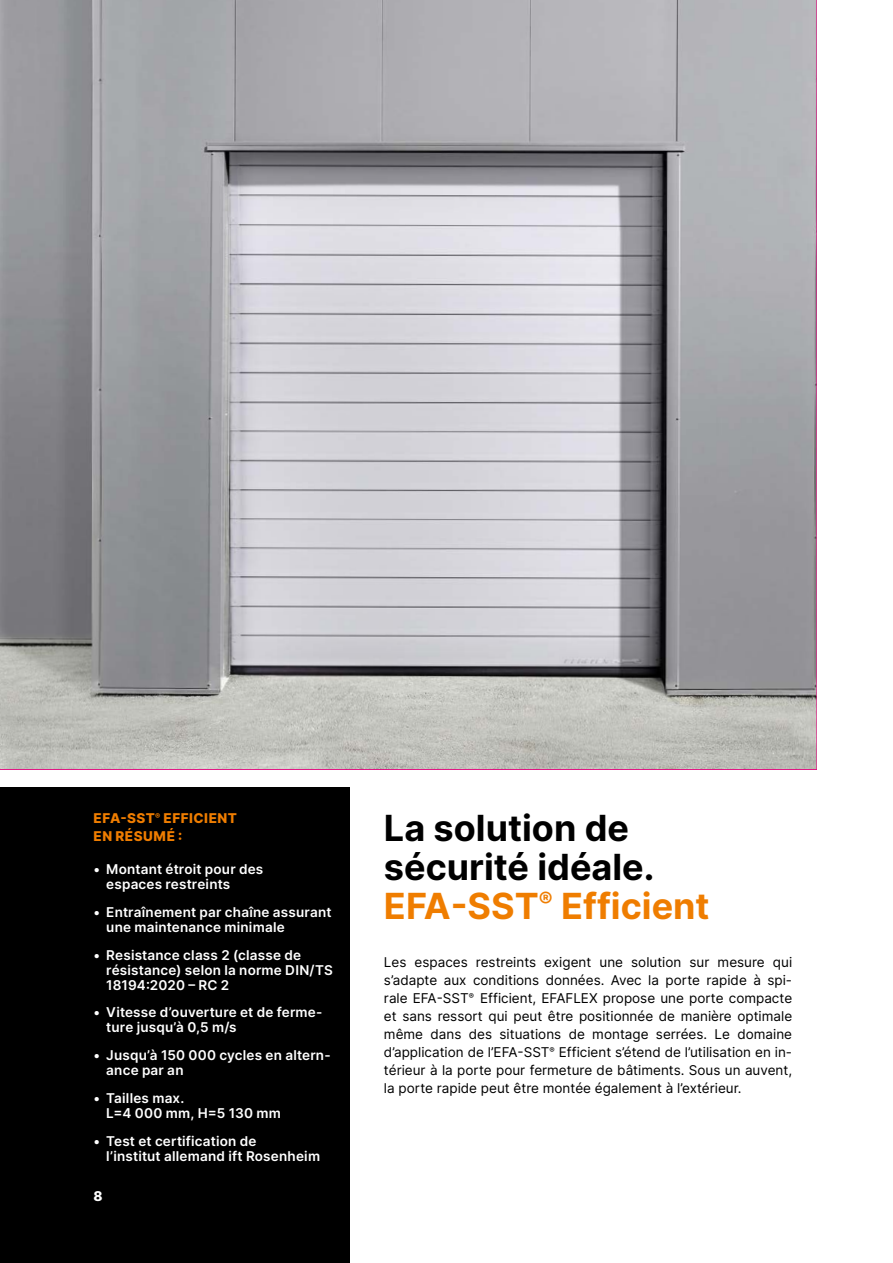
<style>
.page{position:relative;width:893px;height:1263px;background:#fff}
.page>*{position:absolute;margin:0;border:0;box-sizing:border-box;transform-origin:0 0}
.t1{font:700 36px/39px "Inter";color:#000}
.t2{font:13.5px/18px "Inter";color:#000;text-align:justify}
.t3{font:600 13.5px/15px "Inter";letter-spacing:.015em;color:#fff}
.t4{font:800 13.5px/18px "Inter";letter-spacing:.035em;color:#ef7d00}
.t5{font:800 13.5px "Inter";color:#fff}
.s1{color:#ef7d00}
</style>
<div class="page">
<div style="left:0;top:787px;width:349px;height:476px;background:#000"></div>
<img style="left:0;top:0;width:816px;height:769px">
<p class="t4" style="left:94px;top:809px;width:145px">EFA-SST<sup>®</sup> EFFICIENT<br>EN RÉSUMÉ :</p>
<p class="t3" style="left:106px;top:861px;width:159px;text-indent:-13px">• Montant étroit pour des espaces restreints</p>
<p class="t3" style="left:106px;top:904px;width:227px;text-indent:-13px">• Entraînement par chaîne assurant une maintenance minimale</p>
<p class="t3" style="left:106px;top:947px;width:228px;text-indent:-13px">• Resistance class 2 (classe de résistance) selon la norme DIN/TS<br>18194:2020 – RC 2</p>
<p class="t3" style="left:106px;top:1004px;width:218px;text-indent:-13px">• Vitesse d’ouverture et de ferme&shy;ture jusqu’à 0,5 m/s</p>
<p class="t3" style="left:106px;top:1047px;width:226px;text-indent:-13px">• Jusqu’à 150 000 cycles en altern&shy;ance par an</p>
<p class="t3" style="left:106px;top:1090px;width:176px;text-indent:-13px">• Tailles max.<br>L=4 000 mm, H=5 130 mm</p>
<p class="t3" style="left:106px;top:1133px;width:215px;text-indent:-13px">• Test et certification de<br>l’institut allemand ift Rosenheim</p>
<p class="t5" style="left:94px;top:1186px;width:11px">8</p>
<h1 class="t1" style="left:384px;top:807px;width:327px">La solution de sécurité idéale.<br><span class="s1">EFA-SST</span><sup>®</sup> <span class="s1">Efficient</span></h1>
<p class="t2" style="left:384px;top:953px;width:410px">Les espaces restreints exigent une solution sur mesure qui s’adapte aux conditions données. Avec la porte rapide à spi&shy;rale EFA-SST<sup>®</sup> Efficient, EFAFLEX propose une porte compacte et sans ressort qui peut être positionnée de manière optimale même dans des situations de montage serrées. Le domaine d’application de l’EFA-SST<sup>®</sup> Efficient s’étend de l’utilisation en in&shy;térieur à la porte pour fermeture de bâtiments. Sous un auvent, la porte rapide peut être montée également à l’extérieur.</p>
</div>
